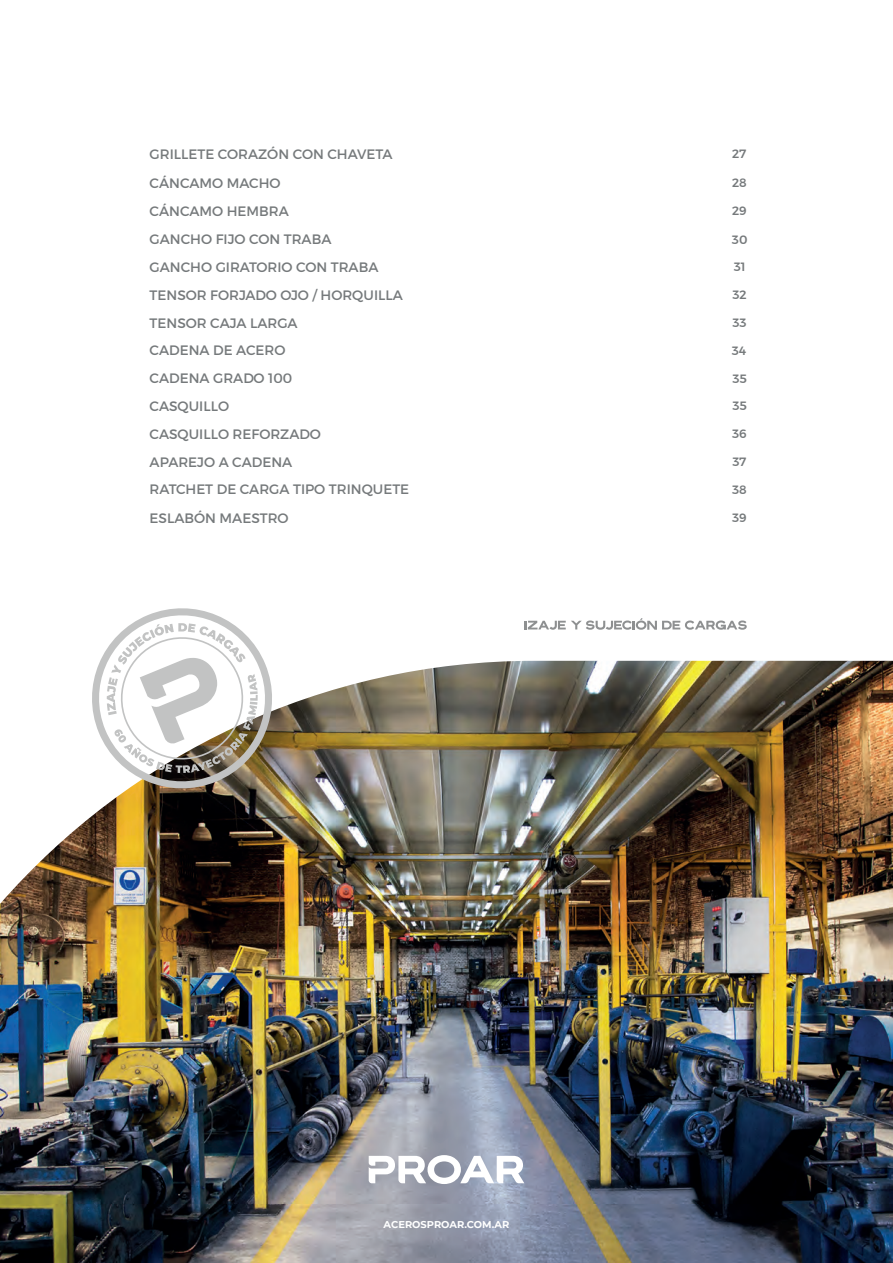
<style>
.page{position:relative;width:893px;height:1263px;background:#fff}
.page>*{position:absolute;margin:0;border:0;box-sizing:border-box;transform-origin:0 0}
.t1{font:13.65px "Montserrat";color:#75797b}
.t2{font:500 12px "Montserrat";color:#75797b}
.t3{font:700 9.9px "Montserrat";color:#fff}
</style>
<div class="page">
<img style="left:0;top:661px;width:893px;height:602px">
<svg style="left:369px;top:1155px;width:155px;height:29px"></svg>
<svg style="left:525px;top:618px;width:222px;height:12px"></svg>
<svg style="left:80px;top:608px;width:204px;height:192px"></svg>
<p class="t1" style="left:150px;top:146px;width:244px">GRILLETE CORAZÓN CON CHAVETA</p>
<p class="t2" style="left:732px;top:144px;width:15px">27</p>
<p class="t1" style="left:150px;top:174px;width:133px">CÁNCAMO MACHO</p>
<p class="t2" style="left:732px;top:173px;width:16px">28</p>
<p class="t1" style="left:150px;top:203px;width:141px">CÁNCAMO HEMBRA</p>
<p class="t2" style="left:732px;top:202px;width:16px">29</p>
<p class="t1" style="left:150px;top:231px;width:183px">GANCHO FIJO CON TRABA</p>
<p class="t2" style="left:732px;top:230px;width:17px">30</p>
<p class="t1" style="left:150px;top:259px;width:230px">GANCHO GIRATORIO CON TRABA</p>
<p class="t2" style="left:734px;top:258px;width:13px">31</p>
<p class="t1" style="left:150px;top:287px;width:255px">TENSOR FORJADO OJO / HORQUILLA</p>
<p class="t2" style="left:732px;top:286px;width:16px">32</p>
<p class="t1" style="left:150px;top:314px;width:150px">TENSOR CAJA LARGA</p>
<p class="t2" style="left:732px;top:313px;width:16px">33</p>
<p class="t1" style="left:150px;top:342px;width:137px">CADENA DE ACERO</p>
<p class="t2" style="left:732px;top:341px;width:16px">34</p>
<p class="t1" style="left:150px;top:370px;width:144px">CADENA GRADO 100</p>
<p class="t2" style="left:732px;top:369px;width:16px">35</p>
<p class="t1" style="left:150px;top:398px;width:81px">CASQUILLO</p>
<p class="t2" style="left:732px;top:397px;width:16px">35</p>
<p class="t1" style="left:150px;top:426px;width:173px">CASQUILLO REFORZADO</p>
<p class="t2" style="left:732px;top:425px;width:16px">36</p>
<p class="t1" style="left:150px;top:453px;width:144px">APAREJO A CADENA</p>
<p class="t2" style="left:732px;top:452px;width:16px">37</p>
<p class="t1" style="left:150px;top:481px;width:261px">RATCHET DE CARGA TIPO TRINQUETE</p>
<p class="t2" style="left:732px;top:480px;width:16px">38</p>
<p class="t1" style="left:150px;top:510px;width:141px">ESLABÓN MAESTRO</p>
<p class="t2" style="left:732px;top:508px;width:16px">39</p>
<p class="t3" style="left:384px;top:1217px;width:127px">ACEROSPROAR.COM.AR</p>
</div>
